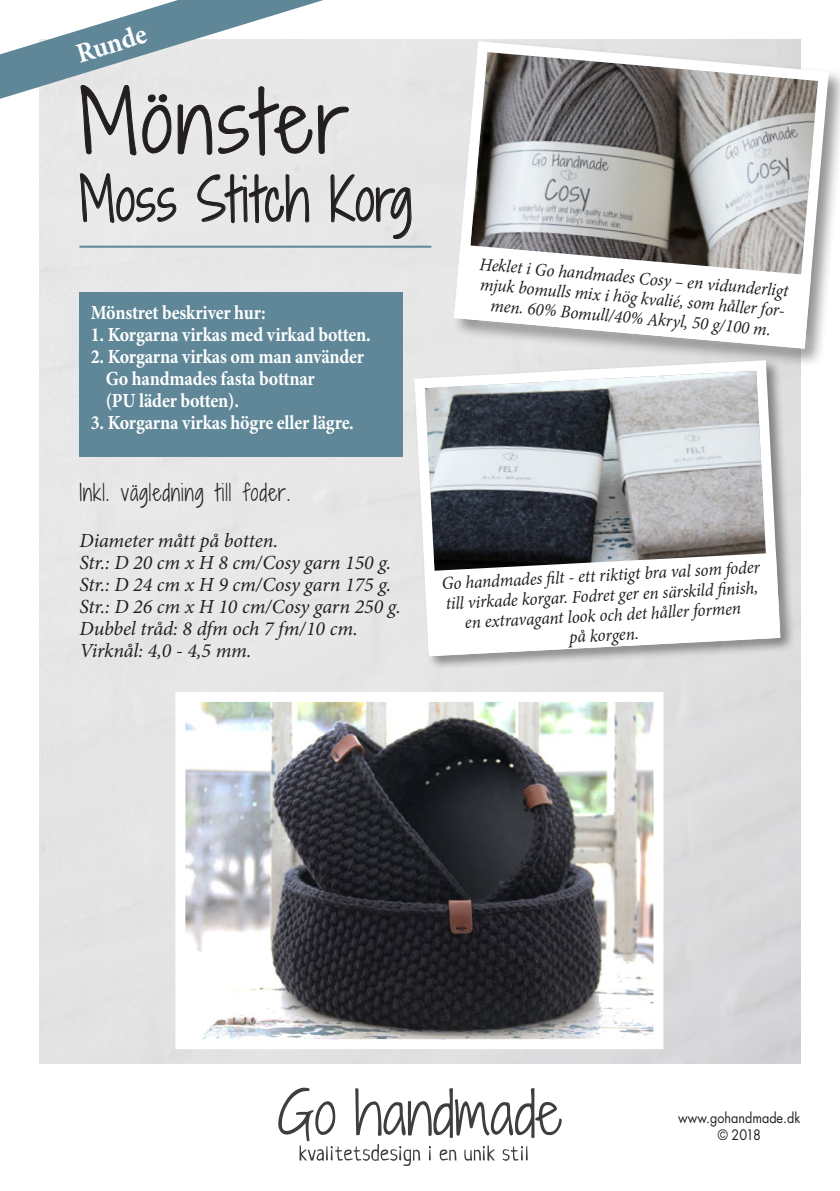
<style>
.page{position:relative;width:840px;height:1191px;background:#fff}
.page>*{position:absolute;margin:0;border:0;box-sizing:border-box;transform-origin:0 0}
.t1{font:300 80px "Shadows Into";letter-spacing:.05em;color:#231f20}
.t2{font:300 56px "Shadows Into";letter-spacing:.025em;color:#231f20;scale:.87 1}
.t3{font:700 28px "Minion Pro";color:#fff;scale:.95 1}
.t4{font:300 22px "Shadows Into";letter-spacing:.05em;color:#231f20;scale:.9 1}
.t5{font:italic 20px "Minion Pro";letter-spacing:-.005em;color:#231f20}
.t6{font:700 20px "Minion Pro";letter-spacing:-.01em;color:#fff;scale:.9 1}
.t7{font:italic 18px/20px "Minion Pro";color:#231f20;text-align:center;scale:.95 1}
.t8{font:14px "Futura Std";color:#231f20;scale:.9 1}
</style>
<div class="page">
<img style="left:40px;top:40px;width:759px;height:1023px">
<div style="left:79px;top:292px;width:324px;height:164px;background:#5f8798"></div>
<hr style="left:79px;top:246px;width:352px;height:2px;background:#5f8798">
<div style="left:451px;top:39px;width:388px;height:329px;background:#231f20;opacity:.5"></div>
<svg style="left:448px;top:39px;width:385px;height:315px;background:#aeaead"></svg>
<svg style="left:454px;top:244px;width:356px;height:105px"></svg>
<div style="left:412px;top:358px;width:382px;height:313px;background:#231f20;opacity:.5"></div>
<svg style="left:409px;top:355px;width:376px;height:306px;background:#a4a7aa"></svg>
<svg style="left:424px;top:553px;width:355px;height:103px"></svg>
<svg style="left:278px;top:1087px;width:283px;height:79px"></svg>
<svg style="left:0;top:0;width:411px;height:239px"></svg>
<img style="left:186px;top:703px;width:466px;height:335px">
<p class="t3" style="left:71px;top:35px;width:77px;rotate:-17deg">Runde</p>
<p class="t1" style="left:79px;top:64px;width:271px">Mönster</p>
<p class="t2" style="left:79px;top:159px;width:383px">Moss Stitch Korg</p>
<p class="t6" style="left:91px;top:299px;width:196px">Mönstret beskriver hur:</p>
<p class="t6" style="left:91px;top:321px;width:312px">1. Korgarna virkas med virkad botten.</p>
<p class="t6" style="left:91px;top:343px;width:305px">2. Korgarna virkas om man använder</p>
<p class="t6" style="left:106px;top:365px;width:234px">Go handmades fasta bottnar</p>
<p class="t6" style="left:106px;top:387px;width:149px">(PU läder botten).</p>
<p class="t6" style="left:91px;top:409px;width:293px">3. Korgarna virkas högre eller lägre.</p>
<p class="t4" style="left:79px;top:477px;width:235px">Inkl. vägledning till foder.</p>
<p class="t5" style="left:79px;top:527px;width:200px">Diameter mått på botten.</p>
<p class="t5" style="left:79px;top:549px;width:313px">Str.: D 20 cm x H 8 cm/Cosy garn 150 g.</p>
<p class="t5" style="left:79px;top:571px;width:313px">Str.: D 24 cm x H 9 cm/Cosy garn 175 g.</p>
<p class="t5" style="left:79px;top:593px;width:323px">Str.: D 26 cm x H 10 cm/Cosy garn 250 g.</p>
<p class="t5" style="left:79px;top:615px;width:280px">Dubbel tråd: 8 dfm och 7 fm/10 cm.</p>
<p class="t5" style="left:79px;top:637px;width:174px">Virknål: 4,0 - 4,5 mm.</p>
<p class="t7" style="left:480px;top:254px;width:327px;rotate:5deg">Heklet i Go handmades Cosy – en vidunderligt mjuk bomulls mix i hög kvalié, som håller for&shy;men. 60% Bomull/40% Akryl, 50 g/100 m.</p>
<p class="t7" style="left:441px;top:573px;width:336px;rotate:-3deg">Go handmades fi lt - ett riktigt bra val som foder till virkade korgar. Fodret ger en särskild fi nish, en extravagant look och det håller formen</p>
<p class="t7" style="left:568px;top:627px;width:75px;rotate:-3deg">på korgen.</p>
<p class="t8" style="left:677px;top:1109px;width:137px">www.gohandmade.dk</p>
<p class="t8" style="left:717px;top:1125px;width:49px">© 2018</p>
</div>
